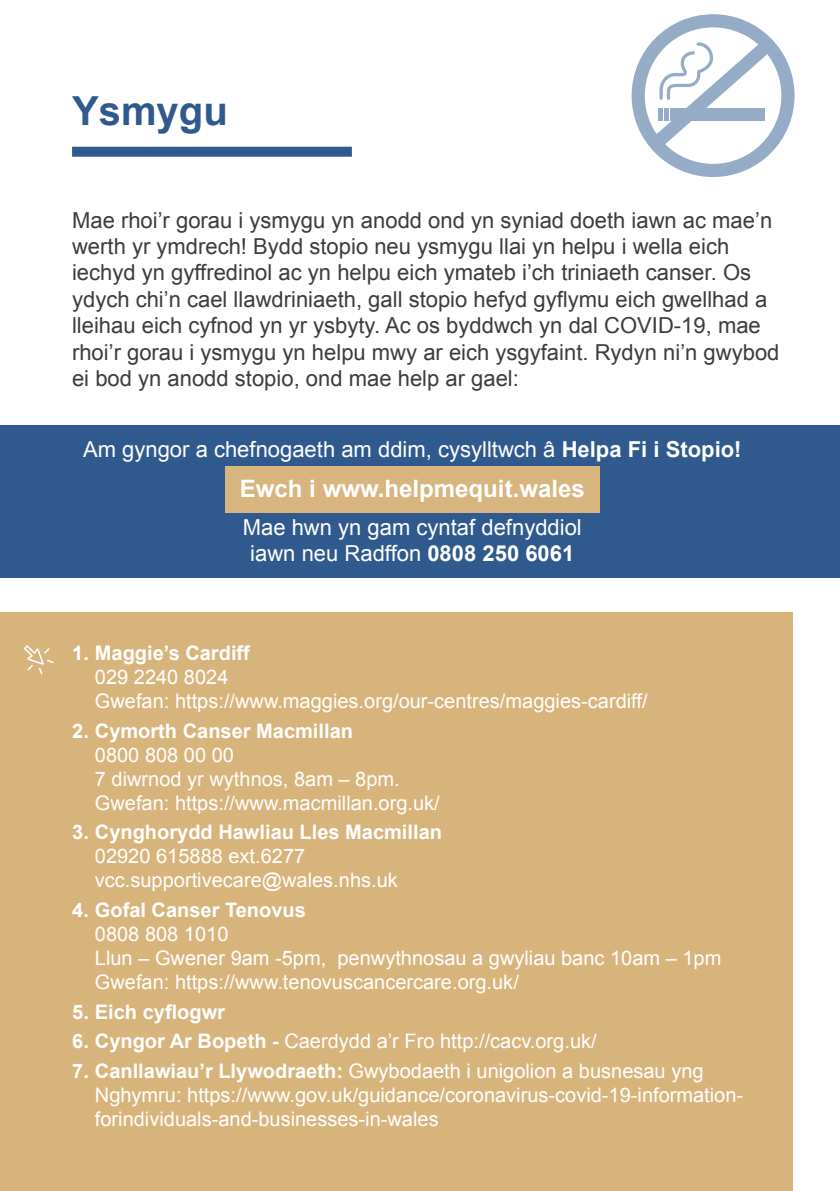
<style>
.page{position:relative;width:840px;height:1191px;background:#fff}
.page>*{position:absolute;margin:0;border:0;box-sizing:border-box;transform-origin:0 0}
.t1{font:700 40px "Arial";color:#30598d}
.t2{font:700 24px "Arial";color:#fff}
.t3{font:22px/26.4px "Arial";color:#3c3c3b}
.t4{font:22px/26.4px "Arial";color:#fff;text-align:center}
.t5{font:20px/24px "Arial";color:#fff}
.t6{font:700 20px "Arial";color:#fff}
.s1{font-weight:700}
</style>
<div class="page">
<div style="left:0;top:425px;width:839px;height:152px;background:#30598d"></div>
<div style="left:225px;top:466px;width:374px;height:47px;background:#d8b47e"></div>
<div style="left:72px;top:147px;width:279px;height:10px;background:#30598d"></div>
<div style="left:631px;top:14px;width:163px;height:163px;border:13px solid #2e598d;border-radius:50%"></div>
<svg style="left:636px;top:26px;width:150px;height:136px"></svg>
<div style="left:0;top:612px;width:791px;height:579px;background:#d8b47d"></div>
<svg style="left:24px;top:645px;width:30px;height:30px"></svg>
<h1 class="t1" style="left:72px;top:84px;width:157px">Ysmygu</h1>
<p class="t3" style="left:72px;top:207px;width:708px">Mae rhoi’r gorau i ysmygu yn anodd ond yn syniad doeth iawn ac mae’n werth yr ymdrech! Bydd stopio neu ysmygu llai yn helpu i wella eich iechyd yn gyffredinol ac yn helpu eich ymateb i’ch triniaeth canser. Os ydych chi’n cael llawdriniaeth, gall stopio hefyd gyflymu eich gwellhad a lleihau eich cyfnod yn yr ysbyty. Ac os byddwch yn dal COVID-19, mae rhoi’r gorau i ysmygu yn helpu mwy ar eich ysgyfaint. Rydyn ni’n gwybod ei bod yn anodd stopio, ond mae help ar gael:</p>
<p class="t4" style="left:83px;top:436px;width:659px">Am gyngor a chefnogaeth am ddim, cysylltwch â <span class="s1">Helpa Fi i Stopio!</span></p>
<p class="t2" style="left:240px;top:473px;width:346px">Ewch i www.helpmequit.wales</p>
<p class="t4" style="left:243px;top:514px;width:340px">Mae hwn yn gam cyntaf defnyddiol iawn neu Radffon <span class="s1">0808 250 6061</span></p>
<p class="t6" style="left:72px;top:640px;width:179px">1. Maggie’s Cardiff</p>
<p class="t5" style="left:95px;top:665px;width:554px">029 2240 8024<br>Gwefan: https://www.maggies.org/our-centres/maggies-cardiff/</p>
<p class="t6" style="left:72px;top:717px;width:282px">2. Cymorth Canser Macmillan</p>
<p class="t5" style="left:95px;top:743px;width:346px">0800 808 00 00<br>7 diwrnod yr wythnos, 8am – 8pm.<br>Gwefan: https://www.macmillan.org.uk/</p>
<p class="t6" style="left:72px;top:819px;width:371px">3. Cynghorydd Hawliau Lles Macmillan</p>
<p class="t5" style="left:95px;top:844px;width:304px">02920 615888 ext.6277 vcc.supportivecare@wales.nhs.uk</p>
<p class="t6" style="left:72px;top:896px;width:235px">4. Gofal Canser Tenovus</p>
<p class="t5" style="left:95px;top:922px;width:627px">0808 808 1010<br>Llun – Gwener 9am -5pm, penwythnosau a gwyliau banc 10am – 1pm<br>Gwefan: https://www.tenovuscancercare.org.uk/</p>
<p class="t6" style="left:72px;top:998px;width:154px">5. Eich cyflogwr</p>
<p class="t5" style="left:72px;top:1029px;width:525px"><span class="s1">6. Cyngor Ar Bopeth -</span> Caerdydd a’r Fro http://cacv.org.uk/</p>
<p class="t5" style="left:95px;top:1059px;width:649px;text-indent:-23px"><span class="s1">7. Canllawiau’r Llywodraeth:</span> Gwybodaeth i unigolion a busnesau yng<br>Nghymru: https://www.gov.uk/guidance/coronavirus-covid-19-information&shy;forindividuals-and-businesses-in-wales</p>
</div>
